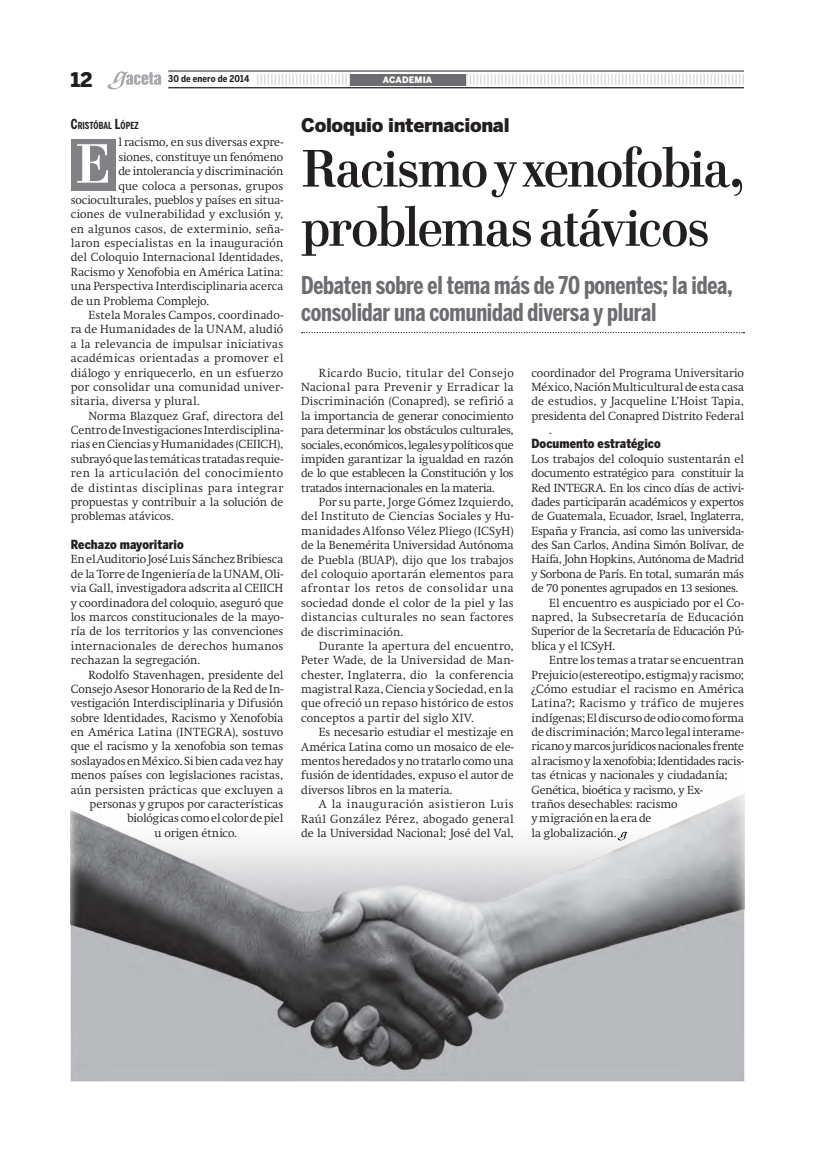
<style>
.page{position:relative;width:815px;height:1152px;background:#fff}
.page>*{position:absolute;margin:0;border:0;box-sizing:border-box;transform-origin:0 0}
._3_0_Tex_Cap_4{font:700 56.38px "Cellini TF";color:#fff}
._1_0_Cabeza_Principa{font:700 53.75px/59.1px "Cellini TF";letter-spacing:-.035em;color:#231f20;scale:.95 1}
._2_0_Sumario_2{font:700 extra-condensed 24.38px/27.5px "Benton Sans";letter-spacing:-.01em;color:#6c6d70}
.t1{font:900 20px "Benton Sans";color:#231f20}
._0_0_Balazo{font:900 18.75px "Benton Sans";letter-spacing:-.02em;color:#231f20}
._3_0_Descanso{font:900 condensed 12.5px "Benton Sans";letter-spacing:.005em;color:#231f20}
._3_0_Texto{font:300 11.62px/14.4px "Swift";color:#231f20;text-align:justify}
._3_0_Tex_Cap_4-2{font:300 11.62px "Swift";letter-spacing:.005em;color:#231f20}
._3_0_Tex_Cap_4-3{font:300 11.62px "Swift";letter-spacing:-.015em;color:#231f20}
._3_0_Tex_Cap_4-4{font:300 11.62px "Swift";letter-spacing:.025em;color:#231f20}
._3_0_Texto-2{font:300 11.62px "Swift";letter-spacing:.02em;color:#231f20}
._3_0_Tex_Cap_4-5{font:300 11.62px "Swift";letter-spacing:-.02em;color:#231f20}
._4_0_Crédito_nota{font:700 extra-condensed 9.62px "Benton Sans";letter-spacing:.01em;color:#231f20}
.t2{font:700 condensed 9.38px "Benton Sans";letter-spacing:.01em;color:#231f20}
._9_0_Folio_Sección{font:900 8.75px "Benton Sans";letter-spacing:.01em;color:#fff}
.s1{font-size:13.75px}
</style>
<div class="page">
<svg style="left:257px;top:74px;width:487px;height:11px"></svg>
<hr style="left:168px;top:71px;width:576px;height:1px;background:#231f20">
<hr style="left:168px;top:87px;width:576px;height:1px;background:#231f20">
<svg style="left:107px;top:71px;width:54px;height:19px"></svg>
<img style="left:71px;top:794px;width:673px;height:288px">
<div style="left:350px;top:74px;width:115px;height:11px;background:#6c6d70"></div>
<div style="left:71px;top:139px;width:45px;height:51px;background:#808285"></div>
<svg style="left:302px;top:332px;width:442px;height:1px"></svg>
<svg style="left:618px;top:831px;width:10px;height:9px"></svg>
<h3 class="t1" style="left:71px;top:68px;width:23px">12</h3>
<p class="_9_0_Folio_Sección" style="left:383px;top:74px;width:51px">ACADEMIA</p>
<p class="_4_0_Crédito_nota" style="left:71px;top:120px;width:69px"><span class="s1">C</span>RISTÓBAL <span class="s1">L</span>ÓPEZ</p>
<p class="_3_0_Tex_Cap_4" style="left:75px;top:130px;width:37px">E</p>
<p class="t2" style="left:168px;top:73px;width:83px">30 de enero de 2014</p>
<p class="_0_0_Balazo" style="left:301px;top:113px;width:210px">Coloquio internacional</p>
<p class="_3_0_Tex_Cap_4-2" style="left:118px;top:136px;width:167px">l racismo, en sus diversas expre-</p>
<p class="_3_0_Tex_Cap_4-2" style="left:118px;top:150px;width:166px">siones, constituye un fenómeno</p>
<p class="_3_0_Tex_Cap_4-2" style="left:118px;top:164px;width:166px">de intolerancia y discriminación</p>
<p class="_3_0_Tex_Cap_4-2" style="left:118px;top:179px;width:166px">que coloca a personas, grupos</p>
<p class="_3_0_Tex_Cap_4-3" style="left:71px;top:193px;width:214px">socioculturales, pueblos y países en situa-</p>
<p class="_3_0_Tex_Cap_4-2" style="left:71px;top:207px;width:214px">ciones de vulnerabilidad y exclusión y,</p>
<p class="_3_0_Tex_Cap_4-2" style="left:71px;top:222px;width:214px">en algunos casos, de exterminio, seña-</p>
<p class="_3_0_Tex_Cap_4-4" style="left:71px;top:236px;width:214px">laron especialistas en la inauguración</p>
<p class="_3_0_Tex_Cap_4-2" style="left:71px;top:251px;width:214px">del Coloquio Internacional Identidades,</p>
<p class="_3_0_Tex_Cap_4-2" style="left:71px;top:265px;width:214px">Racismo y Xenofobia en América Latina:</p>
<p class="_3_0_Tex_Cap_4-2" style="left:71px;top:279px;width:214px">una Perspectiva Interdisciplinaria acerca</p>
<p class="_3_0_Tex_Cap_4-5" style="left:71px;top:294px;width:140px">de un Problema Complejo.</p>
<p class="_3_0_Texto" style="left:71px;top:308px;width:214px;text-indent:18px">Estela Morales Campos, coordinado&shy;ra de Humanidades de la UNAM, aludió a la relevancia de impulsar iniciativas académicas orientadas a promover el diálogo y enriquecerlo, en un esfuerzo por consolidar una comunidad univer&shy;sitaria, diversa y plural.</p>
<p class="_3_0_Texto" style="left:71px;top:408px;width:214px;text-indent:18px">Norma Blazquez Graf, directora del Centro de Investigaciones Interdisciplina&shy;rias en Ciencias y Humanidades (CEIICH), subrayó que las temáticas tratadas requie&shy;ren la articulación del conocimiento de distintas disciplinas para integrar propuestas y contribuir a la solución de problemas atávicos.</p>
<p class="_3_0_Descanso" style="left:71px;top:537px;width:114px">Rechazo mayoritario</p>
<p class="_3_0_Texto" style="left:71px;top:552px;width:214px">En el Auditorio José Luis Sánchez Bribiesca de la Torre de Ingeniería de la UNAM, Oli&shy;via Gall, investigadora adscrita al CEIICH y coordinadora del coloquio, aseguró que los marcos constitucionales de la mayo&shy;ría de los territorios y las convenciones internacionales de derechos humanos rechazan la segregación.</p>
<p class="_3_0_Texto" style="left:89px;top:667px;width:196px">Rodolfo Stavenhagen, presidente del</p>
<p class="_3_0_Texto" style="left:71px;top:682px;width:214px">Consejo Asesor Honorario de la Red de In-</p>
<p class="_3_0_Texto" style="left:71px;top:696px;width:214px">vestigación Interdisciplinaria y Difusión</p>
<p class="_3_0_Texto" style="left:71px;top:710px;width:214px">sobre Identidades, Racismo y Xenofobia</p>
<p class="_3_0_Texto-2" style="left:71px;top:725px;width:214px">en América Latina (INTEGRA), sostuvo</p>
<p class="_3_0_Texto" style="left:71px;top:739px;width:214px">que el racismo y la xenofobia son temas</p>
<p class="_3_0_Texto" style="left:71px;top:753px;width:214px">soslayados en México. Si bien cada vez hay</p>
<p class="_3_0_Texto" style="left:71px;top:768px;width:214px">menos países con legislaciones racistas,</p>
<p class="_3_0_Texto" style="left:71px;top:782px;width:214px">aún persisten prácticas que excluyen a</p>
<p class="_3_0_Texto" style="left:90px;top:797px;width:195px">personas y grupos por características</p>
<p class="_3_0_Texto" style="left:127px;top:811px;width:158px">biológicas como el color de piel</p>
<p class="_3_0_Texto" style="left:155px;top:825px;width:84px">u origen étnico.</p>
<p class="_1_0_Cabeza_Principa" style="left:301px;top:138px;width:467px">Racismo y xenofobia, problemas atávicos</p>
<p class="_2_0_Sumario_2" style="left:301px;top:271px;width:433px">Debaten sobre el tema más de 70 ponentes; la idea, consolidar una comunidad diversa y plural</p>
<p class="_3_0_Texto" style="left:532px;top:365px;width:214px">coordinador del Programa Universitario México, Nación Multicultural de esta casa de estudios, y Jacqueline L’Hoist Tapia, presidenta del Conapred Distrito Federal</p>
<p class="_3_0_Texto" style="left:549px;top:423px;width:4px">.</p>
<p class="_3_0_Descanso" style="left:531px;top:436px;width:131px">Documento estratégico</p>
<p class="_3_0_Texto" style="left:531px;top:451px;width:214px">Los trabajos del coloquio sustentarán el documento estratégico para constituir la Red INTEGRA. En los cinco días de activi&shy;dades participarán académicos y expertos de Guatemala, Ecuador, Israel, Inglaterra, España y Francia, así como las universida&shy;des San Carlos, Andina Simón Bolívar, de Haifa, John Hopkins, Autónoma de Madrid y Sorbona de París. En total, sumarán más de 70 ponentes agrupados en 13 sesiones.</p>
<p class="_3_0_Texto" style="left:531px;top:595px;width:214px;text-indent:18px">El encuentro es auspiciado por el Co&shy;napred, la Subsecretaría de Educación Superior de la Secretaría de Educación Pú&shy;blica y el ICSyH.</p>
<p class="_3_0_Texto" style="left:531px;top:653px;width:214px;text-align:left;text-indent:18px">Entre los temas a tratar se encuentran Prejuicio (estereotipo, estigma) y racismo; ¿Cómo estudiar el racismo en América Latina?; Racismo y tráfico de mujeres indígenas; El discurso de odio como forma de discriminación; Marco legal interame&shy;ricano y marcos jurídicos nacionales frente al racismo y la xenofobia; Identidades racis&shy;tas étnicas y nacionales y ciudadanía; Genética, bioética y racismo, y Ex-<br>traños desechables: racismo<br>y migración en la era de<br>la globalización.</p>
<p class="_3_0_Texto" style="left:301px;top:365px;width:214px;text-indent:18px">Ricardo Bucio, titular del Consejo Nacional para Prevenir y Erradicar la Discriminación (Conapred), se refirió a la importancia de generar conocimiento para determinar los obstáculos culturales, sociales, económicos, legales y políticos que impiden garantizar la igualdad en razón de lo que establecen la Constitución y los tratados internacionales en la materia.</p>
<p class="_3_0_Texto" style="left:301px;top:495px;width:214px;text-indent:18px">Por su parte, Jorge Gómez Izquierdo, del Instituto de Ciencias Sociales y Hu&shy;manidades Alfonso Vélez Pliego (ICSyH) de la Benemérita Universidad Autónoma de Puebla (BUAP), dijo que los trabajos del coloquio aportarán elementos para afrontar los retos de consolidar una sociedad donde el color de la piel y las distancias culturales no sean factores de discriminación.</p>
<p class="_3_0_Texto" style="left:301px;top:639px;width:214px;text-indent:18px">Durante la apertura del encuentro, Peter Wade, de la Universidad de Man&shy;chester, Inglaterra, dio la conferencia magistral Raza, Ciencia y Sociedad, en la que ofreció un repaso histórico de estos conceptos a partir del siglo XIV.</p>
<p class="_3_0_Texto" style="left:301px;top:725px;width:214px;text-indent:18px">Es necesario estudiar el mestizaje en América Latina como un mosaico de ele&shy;mentos heredados y no tratarlo como una fusión de identidades, expuso el autor de diversos libros en la materia.</p>
<p class="_3_0_Texto" style="left:301px;top:797px;width:214px;text-indent:18px">A la inauguración asistieron Luis Raúl González Pérez, abogado general de la Universidad Nacional; José del Val,</p>
</div>
